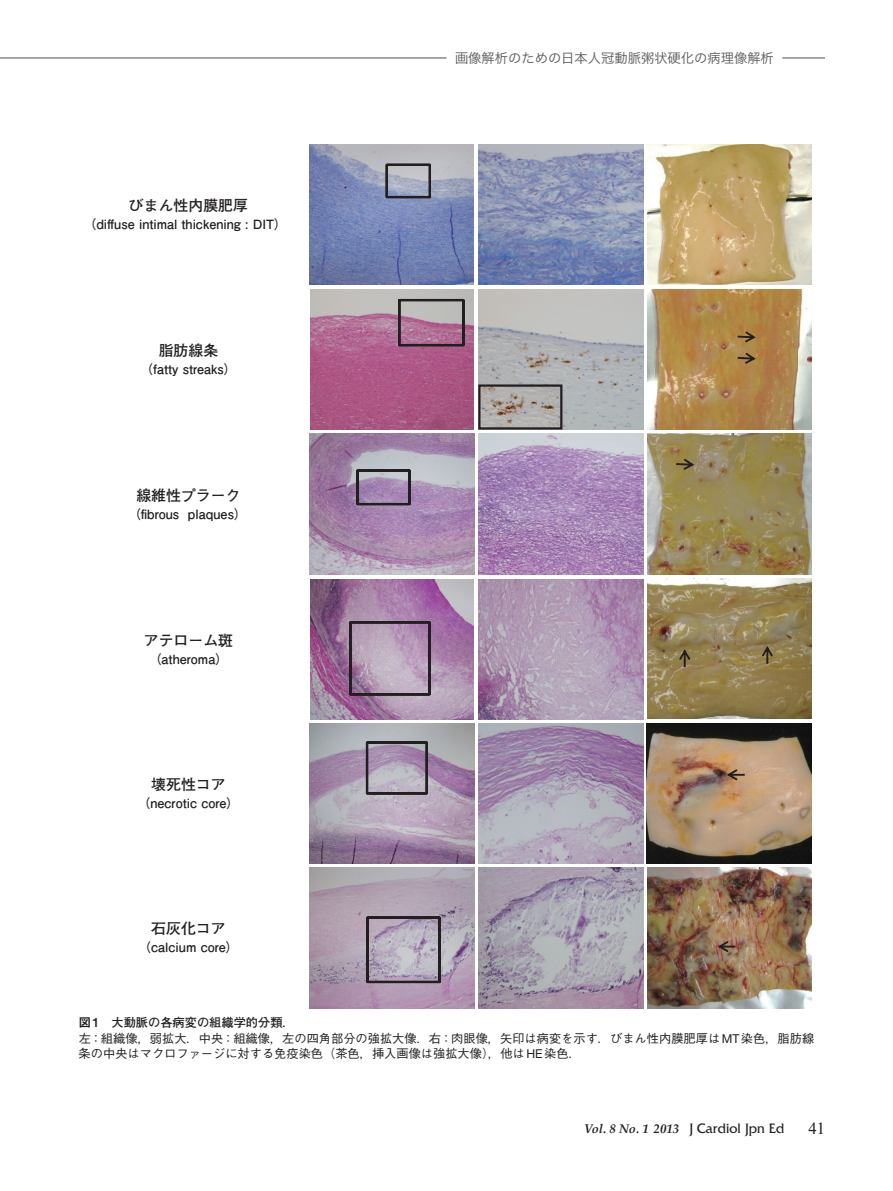
<style>
.page{position:relative;width:893px;height:1191px;background:#fff}
.page>*{position:absolute;margin:0;border:0;box-sizing:border-box;transform-origin:0 0}
.t1{font:16.5px "Times New Roman MT Std";color:#231f20}
.t2{font:700 14.85px "Futo Go B101 Pro";color:#231f20}
.t3{font:13.35px "Hira Kaku Pro W3";color:#57585a}
.t4{font:700 12.75px "Futo Go B101 Pro";color:#231f20}
.t5{font:italic 700 12.75px "Palatino LT Std";color:#231f20}
.t6{font:500 12.15px/15.5px "Gothic BBB Pro";color:#231f20}
.t7{font:700 12.15px "Futo Go B101 Pro";color:#231f20}
.s1{font-family:"Midashi Go Pro MB31";font-weight:400}
.s2{font-family:"Helvetica Neue LT Std";font-weight:400}
.s3{font-family:"Friz Quadrata Std";font-weight:400;font-style:normal;font-size:14.4px}
</style>
<div class="page">
<img style="left:647px;top:145px;width:164px;height:140px">
<img style="left:309px;top:145px;width:165px;height:140px">
<svg style="left:384px;top:163px;width:48px;height:36px"></svg>
<img style="left:647px;top:289px;width:164px;height:140px">
<svg style="left:738px;top:331px;width:18px;height:11px"></svg>
<svg style="left:738px;top:353px;width:18px;height:11px"></svg>
<img style="left:310px;top:434px;width:164px;height:140px">
<svg style="left:355px;top:468px;width:57px;height:38px"></svg>
<img style="left:647px;top:434px;width:164px;height:140px">
<svg style="left:676px;top:459px;width:18px;height:11px"></svg>
<img style="left:310px;top:289px;width:164px;height:140px">
<svg style="left:397px;top:298px;width:69px;height:49px"></svg>
<img style="left:478px;top:579px;width:165px;height:140px">
<img style="left:310px;top:723px;width:164px;height:140px">
<svg style="left:365px;top:740px;width:64px;height:55px"></svg>
<img style="left:478px;top:867px;width:165px;height:141px">
<img style="left:310px;top:579px;width:164px;height:140px">
<svg style="left:348px;top:620px;width:84px;height:76px"></svg>
<img style="left:647px;top:578px;width:164px;height:141px">
<svg style="left:679px;top:649px;width:11px;height:18px"></svg>
<svg style="left:762px;top:646px;width:11px;height:18px"></svg>
<img style="left:647px;top:723px;width:165px;height:140px">
<svg style="left:727px;top:769px;width:18px;height:11px"></svg>
<img style="left:647px;top:867px;width:164px;height:141px">
<svg style="left:718px;top:941px;width:17px;height:11px"></svg>
<img style="left:478px;top:289px;width:166px;height:140px">
<img style="left:481px;top:387px;width:78px;height:39px">
<div style="left:478px;top:384px;width:84px;height:45px;border:2px solid #231f20"></div>
<img style="left:310px;top:867px;width:164px;height:141px">
<svg style="left:365px;top:915px;width:77px;height:69px"></svg>
<img style="left:479px;top:723px;width:164px;height:140px">
<img style="left:478px;top:434px;width:165px;height:140px">
<img style="left:478px;top:145px;width:166px;height:140px">
<hr style="left:0;top:57px;width:825px;height:1px;background:#57585a">
<div style="left:446px;top:51px;width:336px;height:14px;background:#fff"></div>
<p class="t2" style="left:129px;top:194px;width:121px">びまん性内膜肥厚</p>
<p class="t4" style="left:84px;top:214px;width:205px">（diffuse intimal thickening : DIT）</p>
<p class="t2" style="left:159px;top:338px;width:61px">脂肪線条</p>
<p class="t4" style="left:140px;top:359px;width:98px">（fatty streaks）</p>
<p class="t2" style="left:136px;top:483px;width:106px">線維性プラーク</p>
<p class="t4" style="left:128px;top:503px;width:120px">（fibrous plaques）</p>
<p class="t2" style="left:144px;top:628px;width:91px">アテローム斑</p>
<p class="t4" style="left:149px;top:648px;width:81px">（atheroma）</p>
<p class="t2" style="left:151px;top:772px;width:76px">壊死性コア</p>
<p class="t4" style="left:138px;top:793px;width:103px">（necrotic core）</p>
<p class="t2" style="left:151px;top:917px;width:76px">石灰化コア</p>
<p class="t4" style="left:138px;top:937px;width:102px">（calcium core）</p>
<p class="t3" style="left:455px;top:46px;width:320px">画像解析のための日本人冠動脈粥状硬化の病理像解析</p>
<p class="t7" style="left:79px;top:1013px;width:218px"><span class="s1">図 1　</span>大動脈の各病変の組織学的分類．</p>
<p class="t6" style="left:79px;top:1029px;width:737px">左：組織像，弱拡大．中央：組織像，左の四角部分の強拡大像．右：肉眼像，矢印は病変を示す．びまん性内膜肥厚は<span class="s2">MT</span>染色，脂肪線条の中央はマクロファージに対する免疫染色（茶色，挿入画像は強拡大像），他は<span class="s2">HE</span>染色．</p>
<p class="t5" style="left:584px;top:1121px;width:202px">Vol. 8 No. 1 2013 <span class="s3">J Cardiol Jpn Ed</span></p>
<h1 class="t1" style="left:808px;top:1118px;width:18px">41</h1>
</div>
